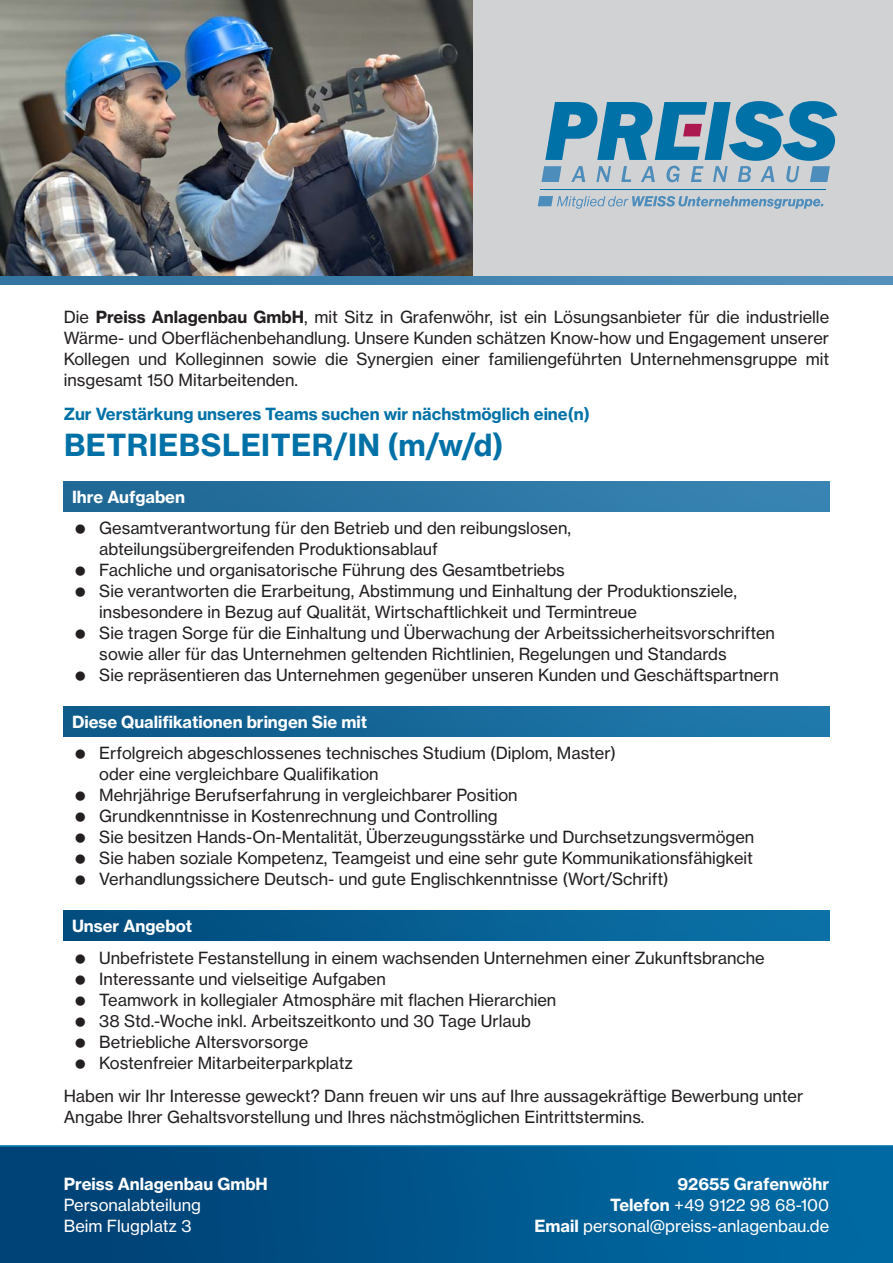
<style>
.page{position:relative;width:893px;height:1263px;background:#fff}
.page>*{position:absolute;margin:0;border:0;box-sizing:border-box;transform-origin:0 0}
.t1{font:30px "N Haas Grotesk TX Pro 75 Bd";letter-spacing:.015em;color:#0071a7}
.t2{font:16.5px/21px "N Haas Grotesk TX Pro 55 Rg";color:#231f20}
.t3{font:16.5px "N Haas Grotesk TX Pro 75 Bd";color:#fff}
.t4{font:16.5px/21px "N Haas Grotesk TX Pro 55 Rg";color:#fff}
.t5{font:16.5px "N Haas Grotesk TX Pro 75 Bd";color:#0071a7}
.s1{font-family:"N Haas Grotesk TX Pro 75 Bd"}
</style>
<div class="page">
<div style="left:0;top:34px;width:893px;height:250px;background:linear-gradient(to right,#2d729e,#5692be)"></div>
<div style="left:64px;top:911px;width:765px;height:29px;background:linear-gradient(to right,#014a7b,#0c73a9)"></div>
<div style="left:64px;top:707px;width:765px;height:30px;background:linear-gradient(to right,#0d5887,#217bad)"></div>
<div style="left:64px;top:482px;width:765px;height:30px;background:linear-gradient(to right,#1d6694,#3a85b4)"></div>
<div style="left:0;top:1147px;width:892px;height:116px;background:linear-gradient(to right,#003f71,#006da7)"></div>
<hr style="left:0;top:1145px;width:893px;height:2px;background:#0071a7">
<div style="left:0;top:0;width:893px;height:276px;background:#d1d2d4"></div>
<svg style="left:541px;top:101px;width:296px;height:81px"></svg>
<hr style="left:540px;top:189px;width:286px;height:1px;background:#0071a7">
<svg style="left:538px;top:196px;width:285px;height:13px"></svg>
<img style="left:0;top:0;width:472px;height:276px">
<p class="t2" style="left:64px;top:307px;width:767px;text-align:justify">Die <span class="s1">Preiss Anlagenbau GmbH</span>, mit Sitz in Grafenwöhr, ist ein Lösungsanbieter für die industrielle Wärme- und Oberflächenbehandlung. Unsere Kunden schätzen Know-how und Engagement unserer Kollegen und Kolleginnen sowie die Synergien einer familiengeführten Unternehmensgruppe mit insgesamt 150 Mitarbeitenden.</p>
<p class="t5" style="left:64px;top:404px;width:528px">Zur Verstärkung unseres Teams suchen wir nächstmöglich eine(n)</p>
<h1 class="t1" style="left:64px;top:426px;width:441px">BETRIEBSLEITER/IN (m/w/d)</h1>
<p class="t3" style="left:72px;top:486px;width:115px">Ihre Aufgaben</p>
<p class="t2" style="left:99px;top:518px;width:681px">Gesamtverantwortung für den Betrieb und den reibungslosen,<br>abteilungsübergreifenden Produktionsablauf<br>Fachliche und organisatorische Führung des Gesamtbetriebs<br>Sie verantworten die Erarbeitung, Abstimmung und Einhaltung der Produktionsziele, insbesondere in Bezug auf Qualität, Wirtschaftlichkeit und Termintreue<br>Sie tragen Sorge für die Einhaltung und Überwachung der Arbeitssicherheitsvorschriften sowie aller für das Unternehmen geltenden Richtlinien, Regelungen und Standards<br>Sie repräsentieren das Unternehmen gegenüber unseren Kunden und Geschäftspartnern</p>
<p class="t3" style="left:72px;top:711px;width:297px">Diese Qualifikationen bringen Sie mit</p>
<p class="t2" style="left:99px;top:743px;width:656px">Erfolgreich abgeschlossenes technisches Studium (Diplom, Master)<br>oder eine vergleichbare Qualifikation<br>Mehrjährige Berufserfahrung in vergleichbarer Position<br>Grundkenntnisse in Kostenrechnung und Controlling<br>Sie besitzen Hands-On-Mentalität, Überzeugungsstärke und Durchsetzungsvermögen Sie haben soziale Kompetenz, Teamgeist und eine sehr gute Kommunikationsfähigkeit Verhandlungssichere Deutsch- und gute Englischkenntnisse (Wort/Schrift)</p>
<p class="t3" style="left:72px;top:915px;width:122px">Unser Angebot</p>
<p class="t2" style="left:99px;top:947px;width:667px">Unbefristete Festanstellung in einem wachsenden Unternehmen einer Zukunftsbranche Interessante und vielseitige Aufgaben<br>Teamwork in kollegialer Atmosphäre mit flachen Hierarchien<br>38 Std.-Woche inkl. Arbeitszeitkonto und 30 Tage Urlaub<br>Betriebliche Altersvorsorge<br>Kostenfreier Mitarbeiterparkplatz</p>
<p class="t2" style="left:64px;top:1086px;width:741px">Haben wir Ihr Interesse geweckt? Dann freuen wir uns auf Ihre aussagekräftige Bewerbung unter<br>Angabe Ihrer Gehaltsvorstellung und Ihres nächstmöglichen Eintrittstermins.</p>
<p class="t3" style="left:64px;top:1173px;width:206px">Preiss Anlagenbau GmbH</p>
<p class="t4" style="left:64px;top:1194px;width:139px">Personalabteilung<br>Beim Flugplatz 3</p>
<p class="t3" style="left:678px;top:1173px;width:153px">92655 Grafenwöhr</p>
<p class="t4" style="left:534px;top:1194px;width:296px;text-align:right"><span class="s1">Telefon</span> +49 9122 98 68-100<br><span class="s1">Email</span> personal@preiss-anlagenbau.de</p>
</div>
